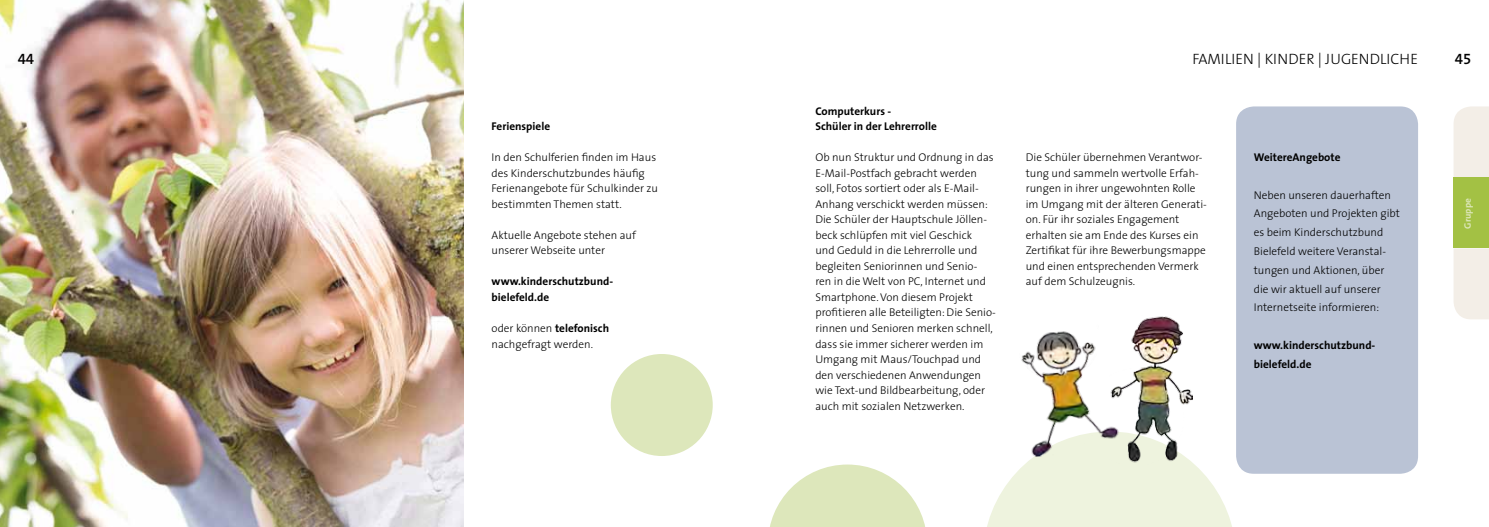
<style>
.page{position:relative;width:1489px;height:527px;background:#fff}
.page>*{position:absolute;margin:0;border:0;box-sizing:border-box;transform-origin:0 0}
.t1{font:300 15px "The Sans";color:#000}
.t2{font:15px "The Mix Semi Bold Expert";color:#000}
.t3{font:300 11.25px/15.5px "The Sans";color:#000}
.t4{font:700 11.25px/15.5px "The Sans";color:#000}
.t5{font:700 9.38px "The Sans";color:#dde7bb}
.s1{font-weight:700}
</style>
<div class="page">
<svg style="left:987px;top:457px;width:245px;height:69px;background:#f0f4e2"></svg>
<img style="left:0;top:0;width:463px;height:526px">
<div style="left:1453px;top:106px;width:35px;height:71px;background:#f3eee7"></div>
<div style="left:1453px;top:248px;width:35px;height:71px;background:#f3eee7"></div>
<div style="left:1453px;top:177px;width:35px;height:71px;background:#a3c144"></div>
<div style="left:1235px;top:106px;width:182px;height:367px;background:#bac3d5;border-radius:18px"></div>
<div style="left:610px;top:353px;width:102px;height:102px;background:#dde7bb;border-radius:50%"></div>
<img style="left:1021px;top:331px;width:88px;height:126px">
<img style="left:1109px;top:316px;width:83px;height:148px">
<svg style="left:770px;top:464px;width:155px;height:62px"></svg>
<h1 class="t2" style="left:18px;top:46px;width:18px">44</h1>
<h1 class="t1" style="left:1192px;top:47px;width:227px">FAMILIEN | KINDER | JUGENDLICHE</h1>
<h1 class="t2" style="left:1454px;top:46px;width:18px">45</h1>
<p class="t4" style="left:491px;top:118px;width:60px">Ferienspiele</p>
<p class="t3" style="left:491px;top:149px;width:168px">In den Schulferien finden im Haus des Kinderschutzbundes häufig<br>Ferienangebote für Schulkinder zu bestimmten Themen statt.</p>
<p class="t3" style="left:491px;top:227px;width:146px">Aktuelle Angebote stehen auf unserer Webseite unter</p>
<p class="t4" style="left:491px;top:273px;width:123px">www.kinderschutzbund&shy;bielefeld.de</p>
<p class="t3" style="left:491px;top:320px;width:119px">oder können <span class="s1">telefonisch </span>nachgefragt werden.</p>
<p class="t4" style="left:815px;top:103px;width:123px">Computerkurs -<br>Schüler in der Lehrerrolle</p>
<p class="t3" style="left:815px;top:149px;width:182px">Ob nun Struktur und Ordnung in das E-Mail-Postfach gebracht werden soll, Fotos sortiert oder als E-Mail-Anhang verschickt werden müssen:<br>Die Schüler der Hauptschule Jöllen&shy;beck schlüpfen mit viel Geschick<br>und Geduld in die Lehrerrolle und begleiten Seniorinnen und Senio&shy;ren in die Welt von PC, Internet und Smartphone. Von diesem Projekt profitieren alle Beteiligten: Die Senio&shy;rinnen und Senioren merken schnell, dass sie immer sicherer werden im Umgang mit Maus/Touchpad und den verschiedenen Anwendungen wie Text-und Bildbearbeitung, oder auch mit sozialen Netzwerken.</p>
<p class="t4" style="left:1253px;top:149px;width:88px">WeitereAngebote</p>
<p class="t3" style="left:1025px;top:149px;width:183px">Die Schüler übernehmen Verantwor&shy;tung und sammeln wertvolle Erfah&shy;rungen in ihrer ungewohnten Rolle im Umgang mit der älteren Generati&shy;on. Für ihr soziales Engagement erhalten sie am Ende des Kurses ein Zertifikat für ihre Bewerbungsmappe und einen entsprechenden Vermerk auf dem Schulzeugnis.</p>
<p class="t3" style="left:1253px;top:185px;width:148px;line-height:18.8px">Neben unseren dauerhaften<br>Angeboten und Projekten gibt es beim Kinderschutzbund<br>Bielefeld weitere Veranstal&shy;tungen und Aktionen, über die wir aktuell auf unserer<br>Internetseite informieren:</p>
<p class="t4" style="left:1253px;top:335px;width:123px;line-height:18.8px">www.kinderschutzbund&shy;bielefeld.de</p>
<p class="t5" style="left:1459px;top:228px;width:32px;rotate:-90deg">Gruppe</p>
</div>
